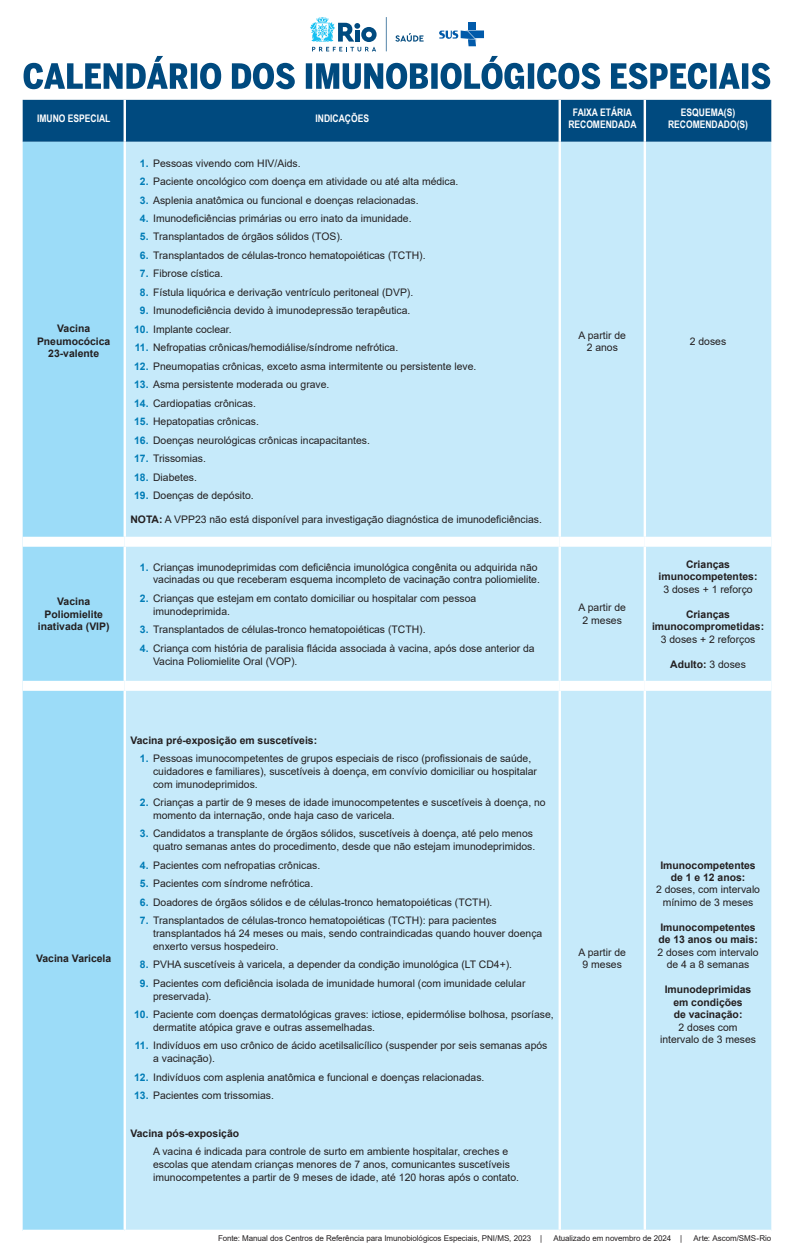
<style>
.page{position:relative;width:794px;height:1248px;background:#fff}
.page>*{position:absolute;margin:0;border:0;box-sizing:border-box;transform-origin:0 0}
.Lista_numeros{font:10.4px/12.8px "Arial";color:#231f20}
.Vacina{font:700 10.4px/12.5px "Arial";color:#231f20;text-align:center}
.t1{font:700 10.4px/12.5px "Arial Narrow";color:#fff;text-align:center}
.t2{font:8px "Arial";letter-spacing:-.01em;color:#231f20}
.s1{font-weight:700;color:#007cb6}
.s2{font-weight:700}
.s3{font-weight:400}
</style>
<div class="page">
<svg style="left:24px;top:17px;width:746px;height:72px"></svg>
<div style="left:23px;top:100px;width:748px;height:42px;background:#004a7f"></div>
<div style="left:23px;top:142px;width:101px;height:1087px;background:#9cdcf8"></div>
<div style="left:126px;top:142px;width:645px;height:1087px;background:#c6eafa"></div>
<hr style="left:124px;top:100px;width:2px;height:42px;background:#fff">
<hr style="left:558px;top:100px;width:3px;height:42px;background:#fff">
<hr style="left:643px;top:100px;width:3px;height:42px;background:#fff">
<hr style="left:558px;top:142px;width:3px;height:394px;background:#fff">
<hr style="left:643px;top:142px;width:3px;height:394px;background:#fff">
<hr style="left:558px;top:546px;width:3px;height:134px;background:#fff">
<hr style="left:643px;top:546px;width:3px;height:134px;background:#fff">
<hr style="left:558px;top:690px;width:3px;height:539px;background:#fff">
<hr style="left:643px;top:690px;width:3px;height:539px;background:#fff">
<div style="left:23px;top:536px;width:102px;height:10px;background:#fff"></div>
<div style="left:125px;top:536px;width:435px;height:10px;background:#fff"></div>
<div style="left:560px;top:536px;width:85px;height:10px;background:#fff"></div>
<div style="left:645px;top:536px;width:126px;height:10px;background:#fff"></div>
<div style="left:23px;top:680px;width:102px;height:10px;background:#fff"></div>
<div style="left:125px;top:680px;width:435px;height:10px;background:#fff"></div>
<div style="left:560px;top:680px;width:85px;height:10px;background:#fff"></div>
<div style="left:645px;top:680px;width:126px;height:10px;background:#fff"></div>
<p class="t1" style="left:37px;top:112px;width:75px">IMUNO ESPECIAL</p>
<p class="t1" style="left:315px;top:112px;width:55px">INDICAÇÕES</p>
<p class="t1" style="left:568px;top:105px;width:70px">FAIXA ETÁRIA<br>RECOMENDADA</p>
<p class="t1" style="left:668px;top:105px;width:82px">ESQUEMA(S)<br>RECOMENDADO(S)</p>
<p class="Vacina" style="left:37px;top:323px;width:75px">Vacina<br>Pneumocócica<br>23-valente</p>
<p class="Vacina" style="left:38px;top:595px;width:73px">Vacina<br>Poliomielite inativada (VIP)</p>
<p class="Lista_numeros" style="left:140px;top:156px;width:162px"><span class="s1">1.</span> Pessoas vivendo com HIV/Aids.</p>
<p class="Lista_numeros" style="left:140px;top:175px;width:320px"><span class="s1">2.</span> Paciente oncológico com doença em atividade ou até alta médica.</p>
<p class="Lista_numeros" style="left:140px;top:193px;width:280px"><span class="s1">3.</span> Asplenia anatômica ou funcional e doenças relacionadas.</p>
<p class="Lista_numeros" style="left:140px;top:212px;width:273px"><span class="s1">4.</span> Imunodeficiências primárias ou erro inato da imunidade.</p>
<p class="Lista_numeros" style="left:140px;top:230px;width:204px"><span class="s1">5.</span> Transplantados de órgãos sólidos (TOS).</p>
<p class="Lista_numeros" style="left:140px;top:249px;width:287px"><span class="s1">6.</span> Transplantados de células-tronco hematopoiéticas (TCTH).</p>
<p class="Lista_numeros" style="left:140px;top:267px;width:85px"><span class="s1">7.</span> Fibrose cística.</p>
<p class="Lista_numeros" style="left:140px;top:286px;width:275px"><span class="s1">8.</span> Fístula liquórica e derivação ventrículo peritoneal (DVP).</p>
<p class="Lista_numeros" style="left:140px;top:304px;width:272px"><span class="s1">9.</span> Imunodeficiência devido à imunodepressão terapêutica.</p>
<p class="Lista_numeros" style="left:134px;top:323px;width:99px"><span class="s1">10.</span> Implante coclear.</p>
<p class="Lista_numeros" style="left:135px;top:341px;width:265px"><span class="s1">11.</span> Nefropatias crônicas/hemodiálise/síndrome nefrótica.</p>
<p class="Lista_numeros" style="left:134px;top:360px;width:344px"><span class="s1">12.</span> Pneumopatias crônicas, exceto asma intermitente ou persistente leve.</p>
<p class="Lista_numeros" style="left:134px;top:378px;width:197px"><span class="s1">13.</span> Asma persistente moderada ou grave.</p>
<p class="Lista_numeros" style="left:134px;top:396px;width:123px"><span class="s1">14.</span> Cardiopatias crônicas.</p>
<p class="Lista_numeros" style="left:134px;top:415px;width:126px"><span class="s1">15.</span> Hepatopatias crônicas.</p>
<p class="Lista_numeros" style="left:134px;top:433px;width:237px"><span class="s1">16.</span> Doenças neurológicas crônicas incapacitantes.</p>
<p class="Lista_numeros" style="left:134px;top:452px;width:73px"><span class="s1">17.</span> Trissomias.</p>
<p class="Lista_numeros" style="left:134px;top:470px;width:64px"><span class="s1">18.</span> Diabetes.</p>
<p class="Lista_numeros" style="left:134px;top:489px;width:121px"><span class="s1">19.</span> Doenças de depósito.</p>
<p class="Lista_numeros" style="left:130px;top:513px;width:413px"><span class="s2">NOTA:</span> A VPP23 não está disponível para investigação diagnóstica de imunodeficiências.</p>
<p class="Lista_numeros" style="left:140px;top:560px;width:401px;text-align:right"><span class="s1">1.</span> Crianças imunodeprimidas com deficiência imunológica congênita ou adquirida não vacinadas ou que receberam esquema incompleto de vacinação contra poliomielite.</p>
<p class="Lista_numeros" style="left:153px;top:591px;width:325px;text-indent:-13px"><span class="s1">2.</span> Crianças que estejam em contato domiciliar ou hospitalar com pessoa imunodeprimida.</p>
<p class="Lista_numeros" style="left:140px;top:623px;width:287px"><span class="s1">3.</span> Transplantados de células-tronco hematopoiéticas (TCTH).</p>
<p class="Lista_numeros" style="left:153px;top:641px;width:383px;text-indent:-13px"><span class="s1">4.</span> Criança com história de paralisia flácida associada à vacina, após dose anterior da<br>Vacina Poliomielite Oral (VOP).</p>
<p class="Lista_numeros" style="left:578px;top:329px;width:49px;line-height:12.5px;text-align:center">A partir de<br>2 anos</p>
<p class="Lista_numeros" style="left:690px;top:335px;width:38px">2 doses</p>
<p class="Lista_numeros" style="left:578px;top:601px;width:49px;line-height:12.5px;text-align:center">A partir de<br>2 meses</p>
<p class="Vacina" style="left:658px;top:558px;width:100px">Crianças imunocompetentes:<br><span class="s3">3 doses + 1 reforço</span></p>
<p class="Vacina" style="left:652px;top:607px;width:114px">Crianças imunocomprometidas:<br><span class="s3">3 doses + 2 reforços</span></p>
<p class="Vacina" style="left:670px;top:657px;width:77px">Adulto: <span class="s3">3 doses</span></p>
<p class="Vacina" style="left:36px;top:952px;width:77px">Vacina Varicela</p>
<p class="Vacina" style="left:130px;top:733px;width:188px">Vacina pré-exposição em suscetíveis:</p>
<p class="Lista_numeros" style="left:153px;top:752px;width:385px;text-indent:-13px"><span class="s1">1.</span> Pessoas imunocompetentes de grupos especiais de risco (profissionais de saúde, cuidadores e familiares), suscetíveis à doença, em convívio domiciliar ou hospitalar com imunodeprimidos.</p>
<p class="Lista_numeros" style="left:153px;top:796px;width:394px;text-indent:-13px"><span class="s1">2.</span> Crianças a partir de 9 meses de idade imunocompetentes e suscetíveis à doença, no momento da internação, onde haja caso de varicela.</p>
<p class="Lista_numeros" style="left:140px;top:827px;width:397px;text-align:right"><span class="s1">3.</span> Candidatos a transplante de órgãos sólidos, suscetíveis à doença, até pelo menos quatro semanas antes do procedimento, desde que não estejam imunodeprimidos.</p>
<p class="Lista_numeros" style="left:140px;top:858px;width:182px"><span class="s1">4.</span> Pacientes com nefropatias crônicas.</p>
<p class="Lista_numeros" style="left:140px;top:877px;width:175px"><span class="s1">5.</span> Pacientes com síndrome nefrótica.</p>
<p class="Lista_numeros" style="left:140px;top:895px;width:354px"><span class="s1">6.</span> Doadores de órgãos sólidos e de células-tronco hematopoiéticas (TCTH).</p>
<p class="Lista_numeros" style="left:153px;top:914px;width:391px;text-indent:-13px"><span class="s1">7.</span> Transplantados de células-tronco hematopoiéticas (TCTH): para pacientes transplantados há 24 meses ou mais, sendo contraindicadas quando houver doença enxerto versus hospedeiro.</p>
<p class="Lista_numeros" style="left:140px;top:958px;width:374px"><span class="s1">8.</span> PVHA suscetíveis à varicela, a depender da condição imunológica (LT CD4+).</p>
<p class="Lista_numeros" style="left:153px;top:976px;width:374px;text-indent:-13px"><span class="s1">9.</span> Pacientes com deficiência isolada de imunidade humoral (com imunidade celular preservada).</p>
<p class="Lista_numeros" style="left:153px;top:1007px;width:402px;text-indent:-19px"><span class="s1">10.</span> Paciente com doenças dermatológicas graves: ictiose, epidermólise bolhosa, psoríase, dermatite atópica grave e outras assemelhadas.</p>
<p class="Lista_numeros" style="left:153px;top:1039px;width:396px;text-indent:-18px"><span class="s1">11.</span> Indivíduos em uso crônico de ácido acetilsalicílico (suspender por seis semanas após a vacinação).</p>
<p class="Lista_numeros" style="left:134px;top:1070px;width:352px"><span class="s1">12.</span> Indivíduos com asplenia anatômica e funcional e doenças relacionadas.</p>
<p class="Lista_numeros" style="left:134px;top:1088px;width:141px"><span class="s1">13.</span> Pacientes com trissomias.</p>
<p class="Vacina" style="left:130px;top:1126px;width:110px">Vacina pós-exposição</p>
<p class="Lista_numeros" style="left:153px;top:1144px;width:367px">A vacina é indicada para controle de surto em ambiente hospitalar, creches e escolas que atendam crianças menores de 7 anos, comunicantes suscetíveis imunocompetentes a partir de 9 meses de idade, até 120 horas após o contato.</p>
<p class="Lista_numeros" style="left:578px;top:945px;width:49px;line-height:12.5px;text-align:center">A partir de<br>9 meses</p>
<p class="Vacina" style="left:660px;top:858px;width:97px">Imunocompetentes</p>
<p class="Vacina" style="left:671px;top:871px;width:76px">de 1 e 12 anos:</p>
<p class="Lista_numeros" style="left:656px;top:883px;width:106px;line-height:12.5px;text-align:center">2 doses, com intervalo mínimo de 3 meses</p>
<p class="Vacina" style="left:660px;top:921px;width:97px">Imunocompetentes</p>
<p class="Lista_numeros" style="left:657px;top:933px;width:103px;line-height:12.5px;text-align:center"><span class="s2">de 13 anos ou mais:<br></span>2 doses com intervalo de 4 a 8 semanas</p>
<p class="Vacina" style="left:664px;top:983px;width:88px">Imunodeprimidas</p>
<p class="Lista_numeros" style="left:660px;top:995px;width:97px;line-height:12.5px;text-align:center"><span class="s2">em condições<br>de vacinação:<br></span>2 doses com intervalo de 3 meses</p>
<p class="t2" style="left:218px;top:1232px;width:326px">Fonte: Manual dos Centros de Referência para Imunobiológicos Especiais, PNI/MS, 2023 |</p>
<p class="t2" style="left:553px;top:1232px;width:130px">Atualizado em novembro de 2024 |</p>
<p class="t2" style="left:693px;top:1232px;width:79px">Arte: Ascom/SMS-Rio</p>
</div>
